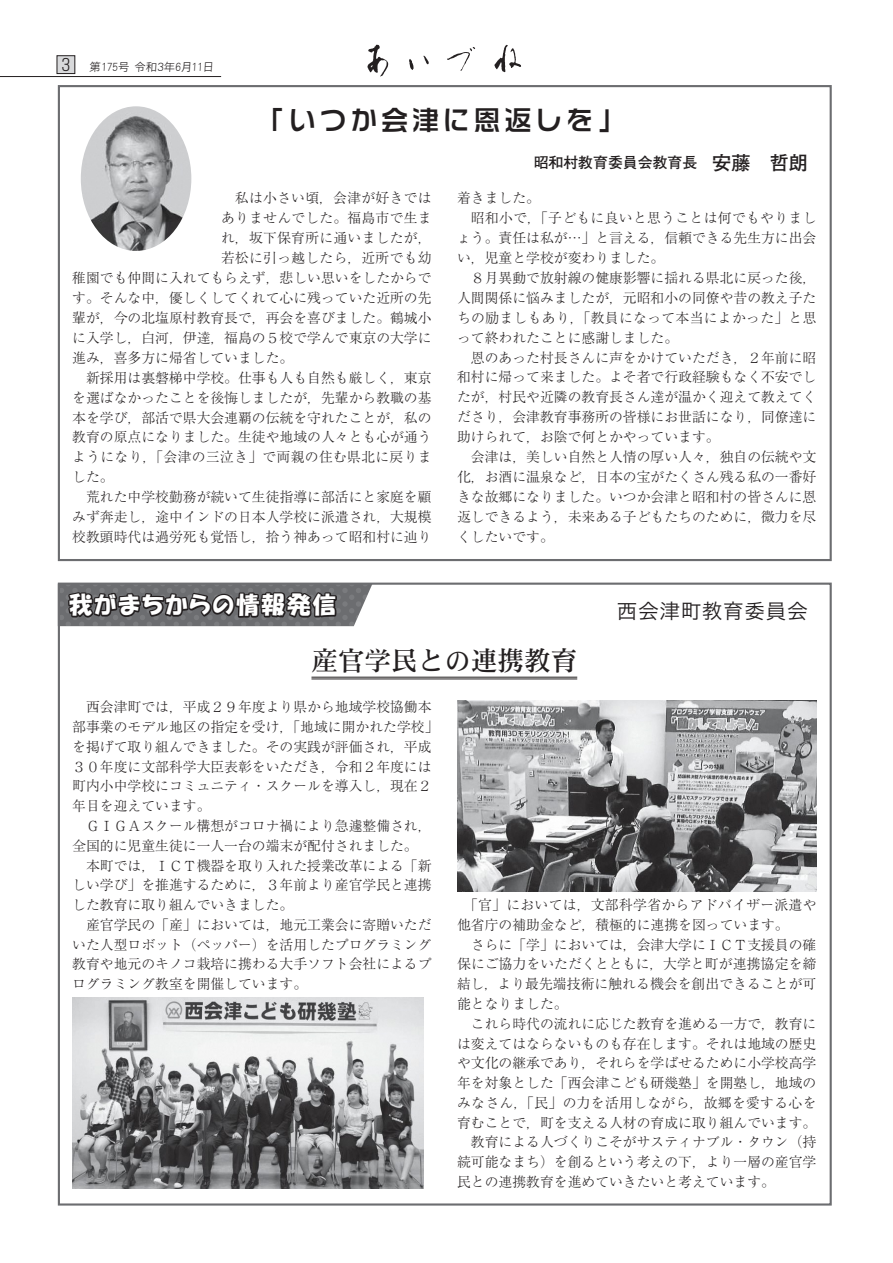
<style>
.page{position:relative;width:893px;height:1263px;background:#fff}
.page>*{position:absolute;margin:0;border:0;box-sizing:border-box;transform-origin:0 0}
.t1{font:700 26.55px "Logo G Std";letter-spacing:.16em;color:#231f20}
.t2{font:26.55px "DF Mincho P Std W5";color:#231f20}
.t3{font:23.4px "HGP Soei Kakupoptai";letter-spacing:.085em;color:#fff}
.t4{font:21.3px "Koburina Go Std W3";color:#231f20}
.t5{font:700 19.2px "Futo Go B101 Pro";color:#231f20}
.t6{font:300 16.5px "Shin Go Pro";color:#231f20}
.t7{font:700 14.85px "Futo Go B101 Pro";color:#231f20}
.t8{font:300 13.8px/19.8px "Ryumin Pr 6";color:#231f20}
.t9{font:300 13.8px "Ryumin Pr 6";letter-spacing:.02em;color:#231f20}
.t10{font:300 13.8px "Ryumin Pr 6";letter-spacing:.025em;color:#231f20}
.t11{font:11.55px "DF Gothic P W3 90 pv RKSJ H";color:#231f20}
.t12{font:11.55px "DF Gothic P W3 90 pv RKSJ H";color:#231f20;scale:.86 1}
</style>
<div class="page">
<div style="left:57px;top:56px;width:18px;height:18px;background:#d8d9db"></div>
<div style="left:57px;top:55px;width:18px;height:19px;border:1px solid #231f20"></div>
<img style="left:367px;top:44px;width:154px;height:33px">
<hr style="left:0;top:76px;width:221px;height:1px;background:#231f20">
<svg style="left:58px;top:561px;width:314px;height:118px"></svg>
<div style="left:58px;top:85px;width:774px;height:476px;border:2px solid #6c6d70"></div>
<img style="left:81px;top:106px;width:110px;height:145px">
<hr style="left:311px;top:677px;width:266px;height:1px;background:#231f20">
<hr style="left:311px;top:679px;width:266px;height:1px;background:#231f20">
<img style="left:72px;top:997px;width:351px;height:191px">
<img style="left:457px;top:700px;width:359px;height:191px">
<p class="t6" style="left:62px;top:51px;width:10px">3</p>
<p class="t11" style="left:89px;top:61px;width:105px">第175号令和年3 月6</p>
<p class="t12" style="left:191px;top:61px;width:29px">11日</p>
<h1 class="t1" style="left:258px;top:101px;width:367px">「いつか会津に恩返しを「</h1>
<h3 class="t5" style="left:712px;top:147px;width:97px">安藤　哲朗</h3>
<p class="t7" style="left:534px;top:151px;width:180px">昭和村教育委員会教育長　</p>
<p class="t9" style="left:235px;top:187px;width:198px">私は小さい頃，会津が好きでは</p>
<p class="t9" style="left:221px;top:207px;width:212px">ありませんでした。福島市で生ま</p>
<p class="t9" style="left:221px;top:227px;width:212px">れ，坂下保育所に通いましたが，</p>
<p class="t9" style="left:221px;top:247px;width:212px">若松に引っ越したら，近所でも幼</p>
<p class="t8" style="left:72px;top:267px;width:361px">稚園でも仲間に入れてもらえず，悲しい思いをしたからで</p>
<p class="t8" style="left:72px;top:287px;width:361px">す。そんな中，優しくしてくれて心に残っていた近所の先</p>
<p class="t8" style="left:72px;top:307px;width:361px">輩が，今の北塩原村教育長で，再会を喜びました。鶴城小</p>
<p class="t8" style="left:72px;top:327px;width:361px">に入学し，白河，伊達，福島の５校で学んで東京の大学に</p>
<p class="t8" style="left:72px;top:347px;width:223px">進み，喜多方に帰省していました。</p>
<p class="t8" style="left:86px;top:367px;width:347px">新採用は裏磐梯中学校。仕事も人も自然も厳しく，東京</p>
<p class="t8" style="left:72px;top:387px;width:361px">を選ばなかったことを後悔しましたが，先輩から教職の基</p>
<p class="t8" style="left:72px;top:407px;width:361px">本を学び，部活で県大会連覇の伝統を守れたことが，私の</p>
<p class="t8" style="left:72px;top:427px;width:361px">教育の原点になりました。生徒や地域の人々とも心が通う</p>
<p class="t9" style="left:72px;top:446px;width:361px">ようになり「，会津の三泣き」で両親の住む県北に戻りま</p>
<p class="t8" style="left:72px;top:467px;width:43px">した。</p>
<p class="t8" style="left:86px;top:487px;width:347px">荒れた中学校勤務が続いて生徒指導に部活にと家庭を顧</p>
<p class="t8" style="left:72px;top:506px;width:361px">みず奔走し，途中インドの日本人学校に派遣され，大規模</p>
<p class="t8" style="left:72px;top:526px;width:361px">校教頭時代は過労死も覚悟し，拾う神あって昭和村に辿り</p>
<h2 class="t3" style="left:69px;top:593px;width:268px">我がまちからの情報発信</h2>
<p class="t8" style="left:457px;top:187px;width:84px">着きました。</p>
<p class="t10" style="left:471px;top:207px;width:347px">昭和小で「，子どもに良いと思うことは何でもやりまし</p>
<p class="t8" style="left:457px;top:227px;width:361px">ょう。責任は私が…」と言える，信頼できる先生方に出会</p>
<p class="t8" style="left:457px;top:247px;width:209px">い，児童と学校が変わりました。</p>
<p class="t8" style="left:471px;top:267px;width:347px">８月異動で放射線の健康影響に揺れる県北に戻った後，</p>
<p class="t8" style="left:457px;top:287px;width:361px">人間関係に悩みましたが，元昭和小の同僚や昔の教え子た</p>
<p class="t9" style="left:457px;top:306px;width:361px">ちの励ましもあり「，教員になって本当によかった」と思</p>
<p class="t8" style="left:457px;top:327px;width:223px">って終われたことに感謝しました。</p>
<p class="t8" style="left:471px;top:347px;width:347px">恩のあった村長さんに声をかけていただき，２年前に昭</p>
<p class="t8" style="left:457px;top:367px;width:361px">和村に帰って来ました。よそ者で行政経験もなく不安でし</p>
<p class="t8" style="left:457px;top:387px;width:361px">たが，村民や近隣の教育長さん達が温かく迎えて教えてく</p>
<p class="t8" style="left:457px;top:407px;width:361px">ださり，会津教育事務所の皆様にお世話になり，同僚達に</p>
<p class="t8" style="left:457px;top:427px;width:264px">助けられて，お陰で何とかやっています。</p>
<p class="t8" style="left:471px;top:446px;width:347px">会津は，美しい自然と人情の厚い人々，独自の伝統や文</p>
<p class="t8" style="left:457px;top:466px;width:361px">化，お酒に温泉など，日本の宝がたくさん残る私の一番好</p>
<p class="t8" style="left:457px;top:486px;width:361px">きな故郷になりました。いつか会津と昭和村の皆さんに恩</p>
<p class="t8" style="left:457px;top:506px;width:361px">返しできるよう，未来ある子どもたちのために，微力を尽</p>
<p class="t8" style="left:457px;top:526px;width:98px">くしたいです。</p>
<h3 class="t4" style="left:617px;top:595px;width:193px">西会津町教育委員会</h3>
<h1 class="t2" style="left:311px;top:646px;width:267px">産官学民との連携教育</h1>
<p class="t8" style="left:72px;top:696px;width:368px;text-indent:14px">西会津町では，平成２９年度より県から地域学校協働本部事業のモデル地区の指定を受け「，地域に開かれた学校「を掲げて取り組んできました。その実践が評価され，平成<br>３０年度に文部科学大臣表彰をいただき，令和２年度には町内小中学校にコミュニティ・スクールを導入し，現在２年目を迎えています。</p>
<p class="t8" style="left:72px;top:815px;width:361px;text-indent:14px">ＧＩＧＡスクール構想がコロナ禍により急遽整備され，全国的に児童生徒に一人一台の端末が配付されました。</p>
<p class="t8" style="left:72px;top:855px;width:361px;text-align:justify;text-indent:14px">本町では，ＩＣＴ機器を取り入れた授業改革による「新しい学び」を推進するために，３年前より産官学民と連携した教育に取り組んでいきました。</p>
<p class="t8" style="left:72px;top:914px;width:361px;text-align:justify;text-indent:14px">産官学民の「産」においては，地元工業会に寄贈いただいた人型ロボット（ペッパー）を活用したプログラミング教育や地元のキノコ栽培に携わる大手ソフト会社によるプログラミング教室を開催しています。</p>
<p class="t8" style="left:457px;top:894px;width:361px;text-indent:7px">「官」においては，文部科学省からアドバイザー派遣や他省庁の補助金など，積極的に連携を図っています。</p>
<p class="t8" style="left:457px;top:934px;width:361px;text-align:justify;text-indent:14px">さらに「学」においては，会津大学にＩＣＴ支援員の確保にご協力をいただくとともに，大学と町が連携協定を締結し，より最先端技術に触れる機会を創出できることが可能となりました。</p>
<p class="t8" style="left:471px;top:1013px;width:347px">これら時代の流れに応じた教育を進める一方で，教育に</p>
<p class="t8" style="left:457px;top:1033px;width:361px">は変えてはならないものも存在します。それは地域の歴史</p>
<p class="t8" style="left:457px;top:1052px;width:361px">や文化の継承であり，それらを学ばせるために小学校高学</p>
<p class="t8" style="left:457px;top:1072px;width:361px">年を対象とした「西会津こども研幾塾」を開塾し，地域の</p>
<p class="t10" style="left:457px;top:1092px;width:361px">みなさん「，民」の力を活用しながら，故郷を愛する心を</p>
<p class="t8" style="left:457px;top:1112px;width:361px">育むことで，町を支える人材の育成に取り組んでいます。</p>
<p class="t8" style="left:471px;top:1131px;width:347px">教育による人づくりこそがサスティナブル・タウン（持</p>
<p class="t8" style="left:457px;top:1151px;width:361px">続可能なまち）を創るという考えの下，より一層の産官学</p>
<p class="t8" style="left:457px;top:1171px;width:319px">民との連携教育を進めていきたいと考えています。</p>
</div>
